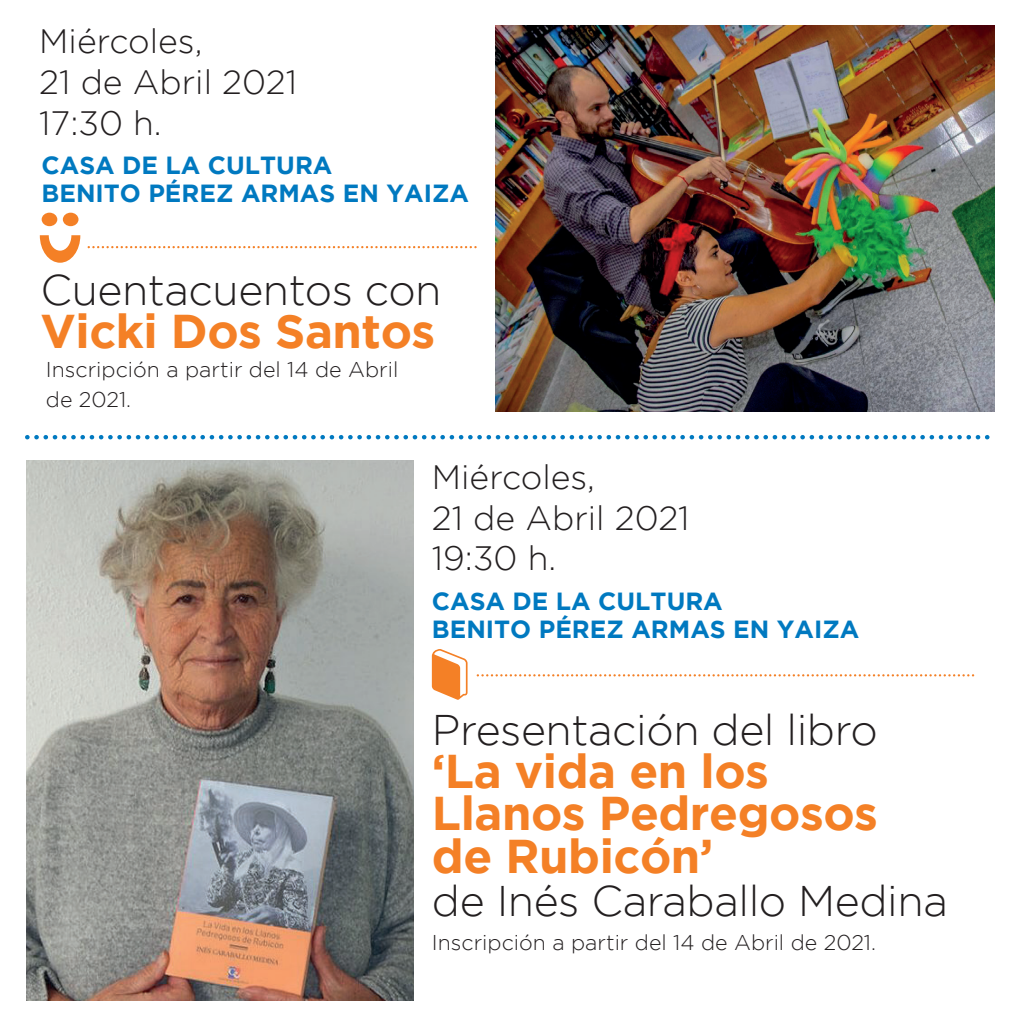
<style>
.page{position:relative;width:1021px;height:1021px;background:#fff}
.page>*{position:absolute;margin:0;border:0;box-sizing:border-box;transform-origin:0 0}
.t1{font:700 47.25px/42.8px "Gotham";letter-spacing:-.01em;color:#f48026}
.t2{font:300 42.75px "Gotham";letter-spacing:-.01em;color:#231f20}
.t3{font:300 33.75px/40.5px "Gotham";color:#231f20}
.t4{font:700 24.75px/28.1px "Gotham";color:#0079c0}
.t5{font:300 21.38px/29.2px "Gotham";color:#231f20}
</style>
<div class="page">
<svg style="left:477px;top:674px;width:498px;height:2px"></svg>
<svg style="left:432px;top:649px;width:35px;height:50px"></svg>
<img style="left:495px;top:25px;width:499px;height:387px">
<img style="left:27px;top:460px;width:386px;height:540px">
<svg style="left:89px;top:246px;width:388px;height:2px"></svg>
<svg style="left:40px;top:235px;width:40px;height:28px"></svg>
<div style="left:42px;top:213px;width:15px;height:13px;background:#f48026;border-radius:50%"></div>
<div style="left:63px;top:213px;width:15px;height:13px;background:#f48026;border-radius:50%"></div>
<svg style="left:27px;top:435px;width:963px;height:4px"></svg>
<h3 class="t3" style="left:39px;top:21px;width:259px">Miércoles,<br>21 de Abril 2021<br>17:30 h.</h3>
<p class="t4" style="left:42px;top:151px;width:429px">CASA DE LA CULTURA<br>BENITO PÉREZ ARMAS EN YAIZA</p>
<h2 class="t2" style="left:41px;top:267px;width:402px">Cuentacuentos con</h2>
<h1 class="t1" style="left:41px;top:308px;width:396px">Vicki Dos Santos</h1>
<p class="t5" style="left:46px;top:355px;width:354px">Inscripción a partir del 14 de Abril de 2021.</p>
<h3 class="t3" style="left:432px;top:456px;width:259px">Miércoles,<br>21 de Abril 2021<br>19:30 h.</h3>
<p class="t4" style="left:432px;top:586px;width:429px">CASA DE LA CULTURA<br>BENITO PÉREZ ARMAS EN YAIZA</p>
<h2 class="t2" style="left:432px;top:706px;width:447px">Presentación del libro</h2>
<h1 class="t1" style="left:432px;top:748px;width:447px">‘La vida en los<br>Llanos Pedregosos de Rubicón’</h1>
<h2 class="t2" style="left:432px;top:877px;width:517px">de Inés Caraballo Medina</h2>
<p class="t5" style="left:432px;top:927px;width:445px">Inscripción a partir del 14 de Abril de 2021.</p>
</div>
